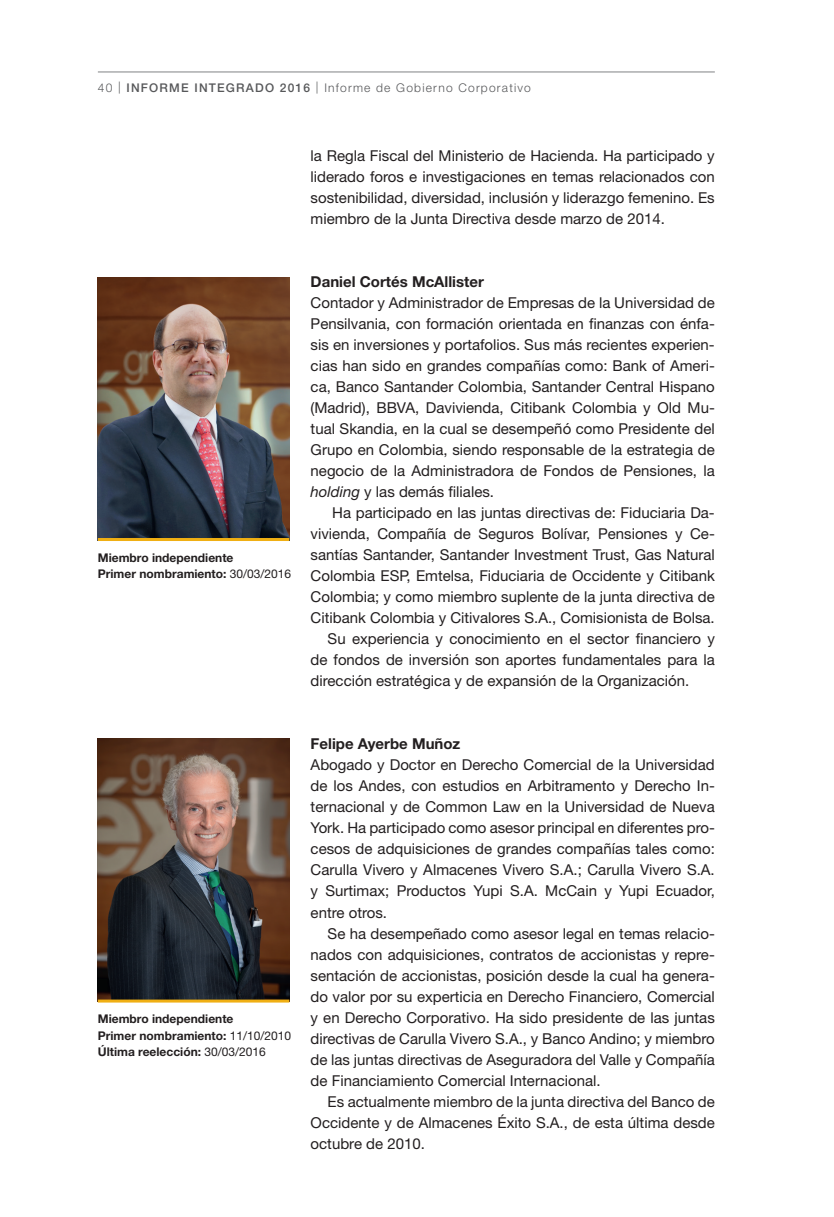
<style>
.page{position:relative;width:834px;height:1217px;background:#fff}
.page>*{position:absolute;margin:0;border:0;box-sizing:border-box;transform-origin:0 0}
.t1{font:15px/21px "Helvetica Neue LT Std";color:#231f20;text-align:justify}
.t2{font:700 15px "Helvetica Neue LT Std";color:#231f20}
.t3{font:700 12px/16.5px "Helvetica Neue LT Std";color:#231f20}
.t4{font:300 12px "Helvetica Neue LT Std";letter-spacing:.1em;color:#57585a}
.s1{font-weight:500}
.s2{font-weight:400}
.s3{font-style:italic}
</style>
<div class="page">
<img style="left:98px;top:738px;width:191px;height:261px">
<img style="left:98px;top:277px;width:191px;height:261px">
<hr style="left:98px;top:999px;width:191px;height:3px;background:#f0af13">
<hr style="left:98px;top:538px;width:191px;height:3px;background:#f0af13">
<hr style="left:98px;top:72px;width:616px;height:1px;background:#808285">
<p class="t4" style="left:98px;top:80px;width:434px">40 | <span class="s1">INFORME INTEGRADO 2016</span> | Informe de Gobierno Corporativo</p>
<p class="t1" style="left:310px;top:145px;width:405px">la Regla Fiscal del Ministerio de Hacienda. Ha participado y liderado foros e investigaciones en temas relacionados con sostenibilidad, diversidad, inclusión y liderazgo femenino. Es miembro de la Junta Directiva desde marzo de 2014.</p>
<p class="t3" style="left:98px;top:549px;width:195px">Miembro independiente<br>Primer nombramiento: <span class="s2">30/03/2016</span></p>
<p class="t2" style="left:310px;top:272px;width:175px">Daniel Cortés McAllister</p>
<p class="t1" style="left:310px;top:292px;width:405px">Contador y Administrador de Empresas de la Universidad de Pensilvania, con formación orientada en finanzas con énfa&shy;sis en inversiones y portafolios. Sus más recientes experien&shy;cias han sido en grandes compañías como: Bank of Ameri&shy;ca, Banco Santander Colombia, Santander Central Hispano (Madrid), BBVA, Davivienda, Citibank Colombia y Old Mu&shy;tual Skandia, en la cual se desempeñó como Presidente del Grupo en Colombia, siendo responsable de la estrategia de negocio de la Administradora de Fondos de Pensiones, la <span class="s3">holding</span> y las demás filiales.</p>
<p class="t1" style="left:332px;top:502px;width:384px">Ha participado en las juntas directivas de: Fiduciaria Da-</p>
<p class="t1" style="left:310px;top:523px;width:405px">vivienda, Compañía de Seguros Bolívar, Pensiones y Ce-</p>
<p class="t1" style="left:310px;top:544px;width:405px">santías Santander, Santander Investment Trust, Gas Natural</p>
<p class="t1" style="left:310px;top:565px;width:405px">Colombia ESP, Emtelsa, Fiduciaria de Occidente y Citibank</p>
<p class="t1" style="left:310px;top:586px;width:405px">Colombia; y como miembro suplente de la junta directiva de</p>
<p class="t1" style="left:310px;top:607px;width:405px">Citibank Colombia y Citivalores S.A., Comisionista de Bolsa.</p>
<p class="t1" style="left:327px;top:628px;width:388px">Su experiencia y conocimiento en el sector financiero y</p>
<p class="t1" style="left:310px;top:649px;width:405px">de fondos de inversión son aportes fundamentales para la</p>
<p class="t1" style="left:310px;top:670px;width:380px">dirección estratégica y de expansión de la Organización.</p>
<p class="t3" style="left:98px;top:1010px;width:195px">Miembro independiente<br>Primer nombramiento: <span class="s2">11/10/2010<br></span>Última reelección: <span class="s2">30/03/2016</span></p>
<p class="t2" style="left:310px;top:734px;width:151px">Felipe Ayerbe Muñoz</p>
<p class="t1" style="left:310px;top:754px;width:405px">Abogado y Doctor en Derecho Comercial de la Universidad de los Andes, con estudios en Arbitramento y Derecho In&shy;ternacional y de Common Law en la Universidad de Nueva York. Ha participado como asesor principal en diferentes pro&shy;cesos de adquisiciones de grandes compañías tales como:<br>Carulla Vivero y Almacenes Vivero S.A.; Carulla Vivero S.A. y Surtimax; Productos Yupi S.A. McCain y Yupi Ecuador, entre otros.</p>
<p class="t1" style="left:310px;top:922px;width:405px;text-indent:17px">Se ha desempeñado como asesor legal en temas relacio&shy;nados con adquisiciones, contratos de accionistas y repre&shy;sentación de accionistas, posición desde la cual ha genera&shy;do valor por su experticia en Derecho Financiero, Comercial y en Derecho Corporativo. Ha sido presidente de las juntas directivas de Carulla Vivero S.A., y Banco Andino; y miembro de las juntas directivas de Aseguradora del Valle y Compañía de Financiamiento Comercial Internacional.</p>
<p class="t1" style="left:310px;top:1090px;width:405px;text-indent:17px">Es actualmente miembro de la junta directiva del Banco de Occidente y de Almacenes Éxito S.A., de esta última desde octubre de 2010.</p>
</div>
